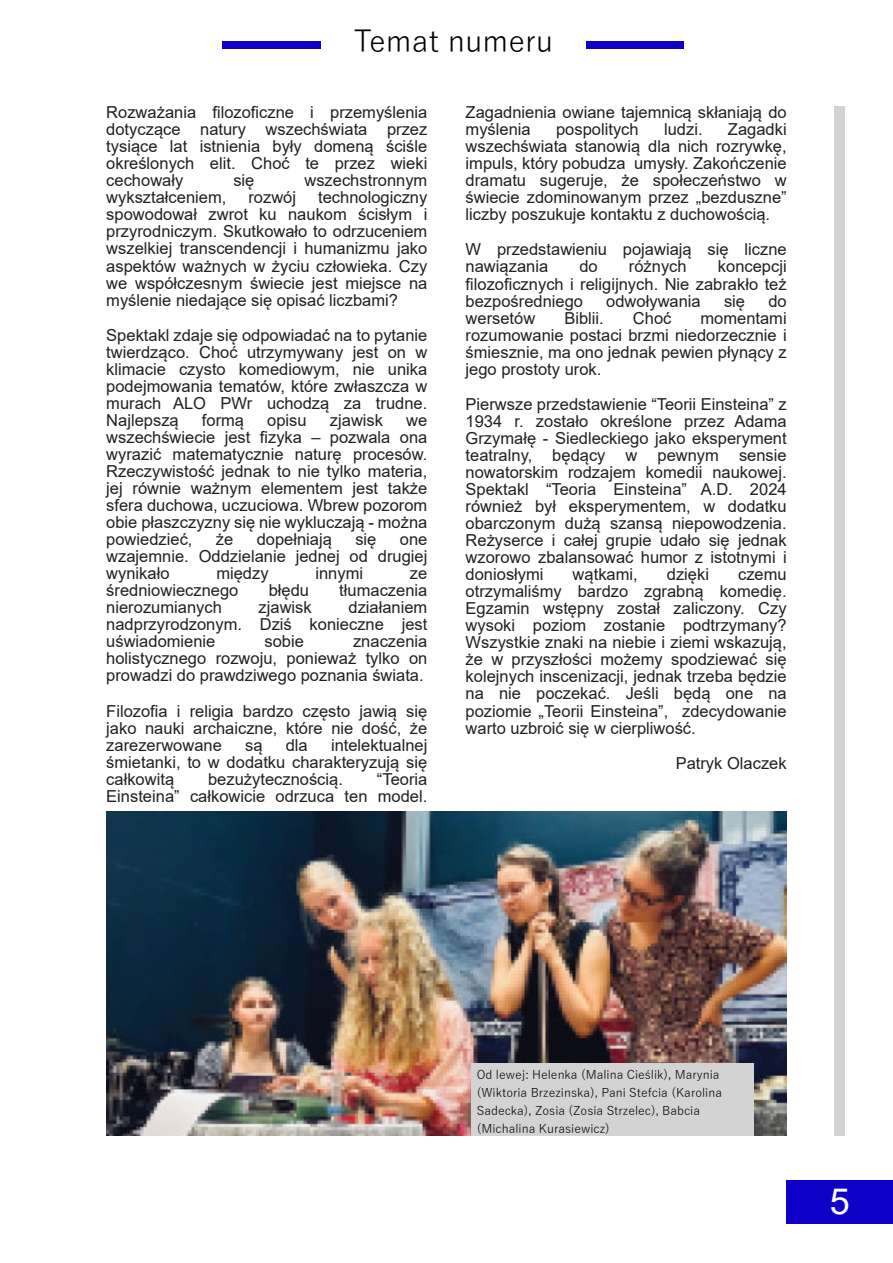
<style>
.page{position:relative;width:893px;height:1263px;background:#fff}
.page>*{position:absolute;margin:0;border:0;box-sizing:border-box;transform-origin:0 0}
.t1{font:36px "Arial";color:#fff}
.t2{font:30px "Yu Gothic";color:#000}
.t3{font:16.5px/17.1px "Arial";color:#231f20;text-align:justify}
.t4{font:12px/18px "Yu Gothic";color:#000}
</style>
<div class="page">
<div style="left:223px;top:42px;width:461px;height:7px;background:#0f00c8"></div>
<div style="left:321px;top:14px;width:265px;height:73px;background:#fff"></div>
<div style="left:787px;top:1180px;width:106px;height:43px;background:#0f00c8"></div>
<div style="left:835px;top:106px;width:10px;height:1029px;background:#d3d3d3"></div>
<img style="left:106px;top:812px;width:681px;height:323px">
<div style="left:471px;top:1063px;width:283px;height:72px;background:#d3d3d3"></div>
<h2 class="t2" style="left:353px;top:26px;width:201px">Temat numeru</h2>
<p class="t3" style="left:106px;top:105px;width:323px">Rozważania filozoficzne i przemyślenia dotyczące natury wszechświata przez tysiące lat istnienia były domeną ściśle określonych elit. Choć te przez wieki cechowały</p>
<p class="t3" style="left:233px;top:173px;width:23px">się</p>
<p class="t3" style="left:304px;top:173px;width:124px">wszechstronnym</p>
<p class="t3" style="left:106px;top:190px;width:122px">wykształceniem,</p>
<p class="t3" style="left:248px;top:190px;width:49px">rozwój</p>
<p class="t3" style="left:106px;top:190px;width:323px;text-indent:212px">technologiczny spowodował zwrot ku naukom ścisłym i przyrodniczym. Skutkowało to odrzuceniem wszelkiej transcendencji i humanizmu jako aspektów ważnych w życiu człowieka. Czy we współczesnym świecie jest miejsce na myślenie niedające się opisać liczbami?</p>
<p class="t3" style="left:106px;top:328px;width:323px">Spektakl zdaje się odpowiadać na to pytanie twierdząco. Choć utrzymywany jest on w klimacie czysto komediowym, nie unika podejmowania tematów, które zwłaszcza w murach ALO PWr uchodzą za trudne.<br>Najlepszą</p>
<p class="t3" style="left:202px;top:413px;width:44px">formą</p>
<p class="t3" style="left:267px;top:413px;width:41px">opisu</p>
<p class="t3" style="left:330px;top:413px;width:55px">zjawisk</p>
<p class="t3" style="left:106px;top:413px;width:323px;text-indent:300px">we wszechświecie jest fizyka – pozwala ona wyrazić matematycznie naturę procesów.<br>Rzeczywistość jednak to nie tylko materia, jej równie ważnym elementem jest także sfera duchowa, uczuciowa. Wbrew pozorom obie płaszczyzny się nie wykluczają - można powiedzieć,</p>
<p class="t3" style="left:216px;top:532px;width:19px">że</p>
<p class="t3" style="left:257px;top:532px;width:77px">dopełniają</p>
<p class="t3" style="left:355px;top:532px;width:23px">się</p>
<p class="t3" style="left:106px;top:532px;width:323px;text-indent:294px">one wzajemnie. Oddzielanie jednej od drugiej wynikało</p>
<p class="t3" style="left:216px;top:566px;width:54px">między</p>
<p class="t3" style="left:315px;top:566px;width:49px">innymi</p>
<p class="t3" style="left:410px;top:566px;width:19px">ze</p>
<p class="t3" style="left:106px;top:583px;width:134px">średniowiecznego</p>
<p class="t3" style="left:269px;top:583px;width:42px">błędu</p>
<p class="t3" style="left:339px;top:583px;width:90px">tłumaczenia</p>
<p class="t3" style="left:106px;top:600px;width:117px">nierozumianych</p>
<p class="t3" style="left:259px;top:600px;width:55px">zjawisk</p>
<p class="t3" style="left:106px;top:600px;width:323px;text-indent:242px">działaniem nadprzyrodzonym. Dziś konieczne jest uświadomienie</p>
<p class="t3" style="left:106px;top:634px;width:323px;text-indent:247px">znaczenia holistycznego rozwoju, ponieważ tylko on prowadzi do prawdziwego poznania świata.</p>
<p class="t3" style="left:106px;top:704px;width:323px">Filozofia i religia bardzo często jawią się jako nauki archaiczne, które nie dość, że zarezerwowane</p>
<p class="t3" style="left:265px;top:634px;width:41px">sobie</p>
<p class="t3" style="left:106px;top:738px;width:323px;text-indent:225px">intelektualnej śmietanki, to w dodatku charakteryzują się całkowitą</p>
<p class="t3" style="left:245px;top:738px;width:19px">są</p>
<p class="t3" style="left:286px;top:738px;width:24px">dla</p>
<p class="t3" style="left:106px;top:772px;width:323px;text-align:right">“Teoria<br>Einsteina” całkowicie odrzuca ten model.</p>
<p class="t3" style="left:208px;top:772px;width:136px">bezużytecznością.</p>
<p class="t3" style="left:466px;top:105px;width:323px">Zagadnienia owiane tajemnicą skłaniają do myślenia</p>
<p class="t3" style="left:466px;top:122px;width:323px;text-indent:262px">Zagadki wszechświata stanowią dla nich rozrywkę, impuls, który pobudza umysły. Zakończenie dramatu sugeruje, że społeczeństwo w świecie zdominowanym przez „bezduszne” liczby poszukuje kontaktu z duchowością.</p>
<p class="t3" style="left:466px;top:243px;width:323px">W przedstawieniu pojawiają się liczne nawiązania</p>
<p class="t3" style="left:556px;top:122px;width:84px">pospolitych</p>
<p class="t3" style="left:664px;top:122px;width:40px">ludzi.</p>
<p class="t3" style="left:579px;top:260px;width:20px">do</p>
<p class="t3" style="left:629px;top:260px;width:59px">różnych</p>
<p class="t3" style="left:466px;top:260px;width:323px;text-indent:252px">koncepcji filozoficznych i religĳnych. Nie zabrakło też bezpośredniego</p>
<p class="t3" style="left:606px;top:294px;width:96px">odwoływania</p>
<p class="t3" style="left:724px;top:294px;width:23px">się</p>
<p class="t3" style="left:768px;top:294px;width:20px">do</p>
<p class="t3" style="left:466px;top:311px;width:71px">wersetów</p>
<p class="t3" style="left:564px;top:311px;width:41px">Biblii.</p>
<p class="t3" style="left:633px;top:311px;width:40px">Choć</p>
<p class="t3" style="left:466px;top:311px;width:323px;text-indent:235px">momentami rozumowanie postaci brzmi niedorzecznie i śmiesznie, ma ono jednak pewien płynący z jego prostoty urok.</p>
<p class="t3" style="left:466px;top:397px;width:323px">Pierwsze przedstawienie “Teorii Einsteina” z 1934 r. zostało określone przez Adama Grzymałę - Siedleckiego jako eksperyment teatralny, będący w pewnym sensie nowatorskim rodzajem komedii naukowej.<br>Spektakl “Teoria Einsteina” A.D. 2024 również był eksperymentem, w dodatku obarczonym dużą szansą niepowodzenia.<br>Reżyserce i całej grupie udało się jednak wzorowo zbalansować humor z istotnymi i doniosłymi</p>
<p class="t3" style="left:573px;top:567px;width:67px">wątkami,</p>
<p class="t3" style="left:667px;top:567px;width:44px">dzięki</p>
<p class="t3" style="left:466px;top:567px;width:323px;text-indent:272px">czemu otrzymaliśmy bardzo zgrabną komedię.<br>Egzamin wstępny został zaliczony. Czy wysoki poziom zostanie podtrzymany?<br>Wszystkie znaki na niebie i ziemi wskazują, że w przyszłości możemy spodziewać się kolejnych inscenizacji, jednak trzeba będzie na nie poczekać. Jeśli będą one na poziomie „Teorii Einsteina”, zdecydowanie warto uzbroić się w cierpliwość.</p>
<p class="t3" style="left:676px;top:756px;width:112px">Patryk Olaczek</p>
<p class="t4" style="left:477px;top:1065px;width:247px">Od lewej: Helenka (Malina Cieślik), Marynia (Wiktoria Brzezinska), Pani Stefcia (Karolina Sadecka), Zosia (Zosia Strzelec), Babcia (Michalina Kurasiewicz)</p>
<h1 class="t1" style="left:830px;top:1188px;width:22px">5</h1>
</div>
